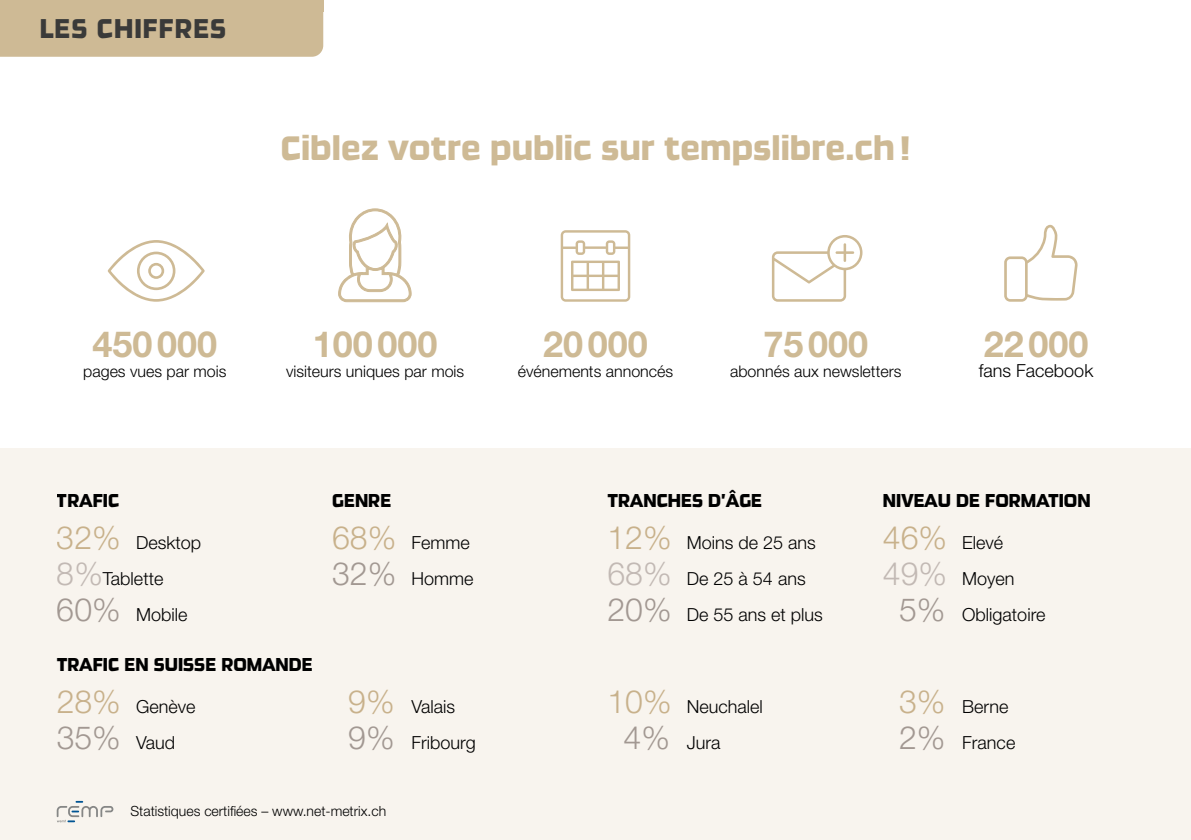
<style>
.page{position:relative;width:1191px;height:840px;background:#fff}
.page>*{position:absolute;margin:0;border:0;box-sizing:border-box;transform-origin:0 0}
.t1{font:40px "Ginger";color:#ceba95}
.t2{font:700 36px "Helvetica Neue LT Std";color:#ceba95}
.t3{font:32px "Ginger";letter-spacing:.03em;color:#3a3a39}
.t4{font:22px "Ginger";color:#000}
.t5{font:300 18px/36px "Helvetica Neue LT Std";color:#000}
.t6{font:300 16px "Helvetica Neue LT Std";color:#000}
.t7{font:300 14px "Helvetica Neue LT Std";color:#000}
.s1{font-size:32px;color:#ceba95}
.s2{font-size:32px;color:#c8c2c1}
.s3{font-size:32px;color:#a79f9d}
</style>
<div class="page">
<div style="left:0;top:0;width:323px;height:57px;background:#ceba95"></div>
<div style="left:0;top:448px;width:1191px;height:391px;background:#f8f4ee"></div>
<svg style="left:0;top:839px;width:992px;height:1px"></svg>
<svg style="left:560px;top:230px;width:70px;height:71px"></svg>
<svg style="left:1004px;top:225px;width:73px;height:76px"></svg>
<svg style="left:108px;top:240px;width:97px;height:61px"></svg>
<svg style="left:772px;top:235px;width:90px;height:66px"></svg>
<svg style="left:338px;top:208px;width:73px;height:94px"></svg>
<svg style="left:57px;top:800px;width:56px;height:21px"></svg>
<h3 class="t3" style="left:40px;top:12px;width:188px">LES CHIFFRES</h3>
<h1 class="t1" style="left:281px;top:127px;width:631px">Ciblez votre public sur tempslibre.ch !</h1>
<h2 class="t2" style="left:93px;top:321px;width:126px">450 000</h2>
<p class="t6" style="left:83px;top:361px;width:145px">pages vues par mois</p>
<p class="t4" style="left:57px;top:489px;width:64px">TRAFIC</p>
<p class="t5" style="left:57px;top:523px;width:146px"><span class="s1">32%</span> Desktop<br><span class="s2">8%</span>Tablette<br><span class="s3">60%</span> Mobile</p>
<h2 class="t2" style="left:313px;top:321px;width:126px">100 000</h2>
<p class="t6" style="left:286px;top:361px;width:180px">visiteurs uniques par mois</p>
<p class="t4" style="left:332px;top:489px;width:61px">GENRE</p>
<p class="t5" style="left:332px;top:523px;width:143px"><span class="s1">68%</span> Femme<br><span class="s3">32%</span> Homme</p>
<h2 class="t2" style="left:543px;top:321px;width:106px">20 000</h2>
<p class="t6" style="left:518px;top:361px;width:157px">événements annoncés</p>
<h2 class="t2" style="left:763px;top:321px;width:106px">75 000</h2>
<p class="t6" style="left:730px;top:361px;width:173px">abonnés aux newsletters</p>
<h2 class="t2" style="left:983px;top:321px;width:106px">22 000</h2>
<p class="t5" style="left:979px;top:352px;width:116px">fans Facebook</p>
<p class="t4" style="left:607px;top:489px;width:156px">TRANCHES D’ÂGE</p>
<p class="t5" style="left:607px;top:523px;width:217px"><span class="s1">12%</span> Moins de 25 ans<br><span class="s2">68%</span> De 25 à 54 ans<br><span class="s3">20%</span> De 55 ans et plus</p>
<p class="t4" style="left:883px;top:489px;width:209px">NIVEAU DE FORMATION</p>
<p class="t5" style="left:883px;top:523px;width:122px"><span class="s1">46%</span> Elevé</p>
<p class="t5" style="left:883px;top:559px;width:133px"><span class="s2">49%</span> Moyen</p>
<p class="t5" style="left:899px;top:595px;width:148px"><span class="s3">5%</span> Obligatoire</p>
<p class="t4" style="left:57px;top:653px;width:257px">TRAFIC EN SUISSE ROMANDE</p>
<p class="t5" style="left:57px;top:688px;width:140px"><span class="s1">28%</span> Genève<br><span class="s3">35%</span> Vaud</p>
<p class="t5" style="left:348px;top:688px;width:129px"><span class="s1">9%</span> Valais<br><span class="s3">9%</span> Fribourg</p>
<p class="t5" style="left:623px;top:688px;width:141px;text-indent:-16px"><span class="s1">10%</span> Neuchalel<br><span class="s3">4%</span> Jura</p>
<p class="t5" style="left:899px;top:688px;width:118px"><span class="s1">3%</span> Berne<br><span class="s3">2%</span> France</p>
<p class="t7" style="left:130px;top:801px;width:257px">Statistiques certifiées – www.net-metrix.ch</p>
</div>
